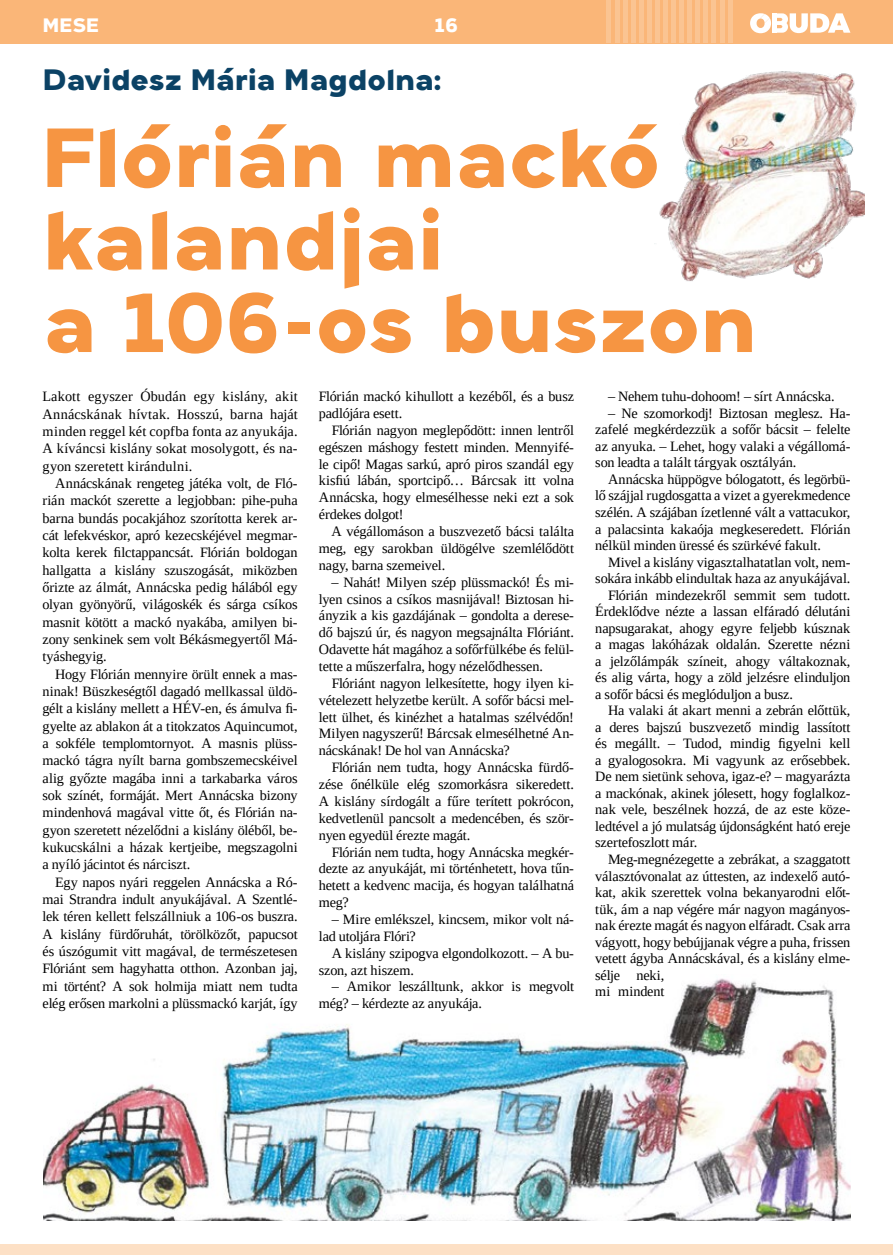
<style>
.page{position:relative;width:893px;height:1255px;background:#fff}
.page>*{position:absolute;margin:0;border:0;box-sizing:border-box;transform-origin:0 0}
.t1{font:800 83.55px/82.5px "Arkibal Display";letter-spacing:-.01em;color:#f69542}
.t2{font:800 29.55px "Arkibal Display";letter-spacing:-.01em;color:#0b4265}
.t3{font:800 19.5px "Arkibal Display";color:#fff}
.t4{font:14.25px/17.4px "Liberation Serif";letter-spacing:-.01em;color:#000;text-align:justify}
</style>
<div class="page">
<img style="left:654px;top:71px;width:210px;height:210px">
<img style="left:43px;top:978px;width:807px;height:242px">
<div style="left:0;top:0;width:893px;height:43px;background:#fab678"></div>
<svg style="left:750px;top:13px;width:100px;height:20px"></svg>
<div style="left:772px;top:13px;width:5px;height:20px;background:#fff"></div>
<hr style="left:688px;top:0;width:4px;height:43px;background:#fac492">
<div style="left:679px;top:0;width:5px;height:43px;background:#fac492"></div>
<div style="left:671px;top:0;width:5px;height:43px;background:#fac492"></div>
<div style="left:663px;top:0;width:5px;height:43px;background:#fac492"></div>
<hr style="left:655px;top:0;width:4px;height:43px;background:#fac492">
<hr style="left:647px;top:0;width:4px;height:43px;background:#fac492">
<hr style="left:639px;top:0;width:4px;height:43px;background:#fac492">
<hr style="left:631px;top:0;width:4px;height:43px;background:#fac492">
<hr style="left:623px;top:0;width:4px;height:43px;background:#fac492">
<hr style="left:615px;top:0;width:4px;height:43px;background:#fac492">
<hr style="left:607px;top:0;width:4px;height:43px;background:#fac492">
<hr style="left:696px;top:0;width:4px;height:43px;background:#fac492">
<hr style="left:704px;top:0;width:4px;height:43px;background:#fac492">
<hr style="left:712px;top:0;width:4px;height:43px;background:#fac492">
<hr style="left:720px;top:0;width:4px;height:43px;background:#fac492">
<hr style="left:728px;top:0;width:4px;height:43px;background:#fac492">
<div style="left:0;top:1244px;width:893px;height:10px;background:#fde0c5"></div>
<h3 class="t3" style="left:43px;top:10px;width:58px">MESE</h3>
<h3 class="t3" style="left:435px;top:10px;width:25px">16</h3>
<h2 class="t2" style="left:43px;top:58px;width:401px">Davidesz Mária Magdolna:</h2>
<h1 class="t1" style="left:43px;top:113px;width:717px">Flórián mackó kalandjai<br>a 106-os buszon</h1>
<p class="t4" style="left:43px;top:388px;width:257px">Lakott egyszer Óbudán egy kislány, akit Annácskának hívtak. Hosszú, barna haját minden reggel két copfba fonta az anyukája.<br>A kíváncsi kislány sokat mosolygott, és na&shy;gyon szeretett kirándulni.</p>
<p class="t4" style="left:43px;top:474px;width:257px;text-indent:13px">Annácskának rengeteg játéka volt, de Fló&shy;rián mackót szerette a legjobban: pihe-puha barna bundás pocakjához szorította kerek ar&shy;cát lefekvéskor, apró kezecskéjével megmar&shy;kolta kerek filctappancsát. Flórián boldogan hallgatta a kislány szuszogását, miközben őrizte az álmát, Annácska pedig hálából egy olyan gyönyörű, világoskék és sárga csíkos masnit kötött a mackó nyakába, amilyen bi&shy;zony senkinek sem volt Békásmegyertől Má&shy;tyáshegyig.</p>
<p class="t4" style="left:43px;top:665px;width:257px;text-indent:13px">Hogy Flórián mennyire örült ennek a mas&shy;ninak! Büszkeségtől dagadó mellkassal üldö&shy;gélt a kislány mellett a HÉV-en, és ámulva fi&shy;gyelte az ablakon át a titokzatos Aquincumot, a sokféle templomtornyot. A masnis plüss&shy;mackó tágra nyílt barna gombszemecskéivel alig győzte magába inni a tarkabarka város sok színét, formáját. Mert Annácska bizony mindenhová magával vitte őt, és Flórián na&shy;gyon szeretett nézelődni a kislány öléből, be&shy;kukucskálni a házak kertjeibe, megszagolni a nyíló jácintot és nárciszt.</p>
<p class="t4" style="left:43px;top:873px;width:257px;text-indent:13px">Egy napos nyári reggelen Annácska a Ró&shy;mai Strandra indult anyukájával. A Szentlé&shy;lek téren kellett felszállniuk a 106-os buszra.<br>A kislány fürdőruhát, törölközőt, papucsot és úszógumit vitt magával, de természetesen Flóriánt sem hagyhatta otthon. Azonban jaj, mi történt? A sok holmija miatt nem tudta elég erősen markolni a plüssmackó karját, így</p>
<p class="t4" style="left:319px;top:388px;width:257px;line-height:16.8px">Flórián mackó kihullott a kezéből, és a busz padlójára esett.</p>
<p class="t4" style="left:319px;top:421px;width:257px;line-height:16.8px;text-indent:13px">Flórián nagyon meglepődött: innen lentről egészen máshogy festett minden. Mennyifé&shy;le cipő! Magas sarkú, apró piros szandál egy kisfiú lábán, sportcipő… Bárcsak itt volna Annácska, hogy elmesélhesse neki ezt a sok érdekes dolgot!</p>
<p class="t4" style="left:319px;top:523px;width:257px;line-height:16.8px;text-indent:13px">A végállomáson a buszvezető bácsi találta meg, egy sarokban üldögélve szemlélődött nagy, barna szemeivel.</p>
<p class="t4" style="left:319px;top:573px;width:257px;line-height:16.8px;text-indent:13px">– Nahát! Milyen szép plüssmackó! És mi&shy;lyen csinos a csíkos masnijával! Biztosan hi&shy;ányzik a kis gazdájának – gondolta a derese&shy;dő bajszú úr, és nagyon megsajnálta Flóriánt.<br>Odavette hát magához a sofőrfülkébe és felül&shy;tette a műszerfalra, hogy nézelődhessen.</p>
<p class="t4" style="left:319px;top:674px;width:257px;line-height:16.8px;text-indent:13px">Flóriánt nagyon lelkesítette, hogy ilyen ki&shy;vételezett helyzetbe került. A sofőr bácsi mel&shy;lett ülhet, és kinézhet a hatalmas szélvédőn!<br>Milyen nagyszerű! Bárcsak elmesélhetné An&shy;nácskának! De hol van Annácska?</p>
<p class="t4" style="left:319px;top:759px;width:257px;line-height:16.8px;text-indent:13px">Flórián nem tudta, hogy Annácska fürdő&shy;zése őnélküle elég szomorkásra sikeredett.<br>A kislány sírdogált a fűre terített pokrócon, kedvetlenül pancsolt a medencében, és ször&shy;nyen egyedül érezte magát.</p>
<p class="t4" style="left:319px;top:843px;width:257px;line-height:16.8px;text-indent:13px">Flórián nem tudta, hogy Annácska megkér&shy;dezte az anyukáját, mi történhetett, hova tűn&shy;hetett a kedvenc macija, és hogyan találhatná meg?</p>
<p class="t4" style="left:319px;top:910px;width:257px;line-height:16.8px;text-indent:13px">– Mire emlékszel, kincsem, mikor volt ná&shy;lad utoljára Flóri?</p>
<p class="t4" style="left:319px;top:944px;width:257px;line-height:16.8px;text-indent:13px">A kislány szipogva elgondolkozott. – A bu&shy;szon, azt hiszem.</p>
<p class="t4" style="left:319px;top:978px;width:257px;line-height:16.8px;text-indent:13px">– Amikor leszálltunk, akkor is megvolt még? – kérdezte az anyukája.</p>
<p class="t4" style="left:608px;top:388px;width:228px">– Nehem tuhu-dohoom! – sírt Annácska.</p>
<p class="t4" style="left:595px;top:405px;width:257px;line-height:16.5px;text-indent:13px">– Ne szomorkodj! Biztosan meglesz. Ha&shy;zafelé megkérdezzük a sofőr bácsit – felelte az anyuka. – Lehet, hogy valaki a végállomá&shy;son leadta a talált tárgyak osztályán.</p>
<p class="t4" style="left:595px;top:471px;width:257px;line-height:16.5px;text-indent:13px">Annácska hüppögve bólogatott, és legörbü&shy;lő szájjal rugdosgatta a vizet a gyerekmedence szélén. A szájában ízetlenné vált a vattacukor, a palacsinta kakaója megkeseredett. Flórián nélkül minden üressé és szürkévé fakult.</p>
<p class="t4" style="left:608px;top:553px;width:244px">Mivel a kislány vigasztalhatatlan volt, nem-</p>
<p class="t4" style="left:595px;top:569px;width:257px">sokára inkább elindultak haza az anyukájával.</p>
<p class="t4" style="left:608px;top:586px;width:244px">Flórián mindezekről semmit sem tudott.</p>
<p class="t4" style="left:595px;top:602px;width:257px">Érdeklődve nézte a lassan elfáradó délutáni</p>
<p class="t4" style="left:595px;top:619px;width:257px">napsugarakat, ahogy egyre feljebb kúsznak</p>
<p class="t4" style="left:595px;top:635px;width:257px">a magas lakóházak oldalán. Szerette nézni</p>
<p class="t4" style="left:595px;top:652px;width:257px">a jelzőlámpák színeit, ahogy váltakoznak,</p>
<p class="t4" style="left:595px;top:668px;width:257px">és alig várta, hogy a zöld jelzésre elinduljon</p>
<p class="t4" style="left:595px;top:685px;width:199px">a sofőr bácsi és meglóduljon a busz.</p>
<p class="t4" style="left:608px;top:701px;width:244px">Ha valaki át akart menni a zebrán előttük,</p>
<p class="t4" style="left:595px;top:718px;width:257px">a deres bajszú buszvezető mindig lassított</p>
<p class="t4" style="left:595px;top:734px;width:257px">és megállt. – Tudod, mindig figyelni kell</p>
<p class="t4" style="left:595px;top:751px;width:257px">a gyalogosokra. Mi vagyunk az erősebbek.</p>
<p class="t4" style="left:595px;top:767px;width:257px">De nem sietünk sehova, igaz-e? – magyarázta</p>
<p class="t4" style="left:595px;top:784px;width:257px">a mackónak, akinek jólesett, hogy foglalkoz-</p>
<p class="t4" style="left:595px;top:800px;width:257px">nak vele, beszélnek hozzá, de az este köze-</p>
<p class="t4" style="left:595px;top:817px;width:257px">ledtével a jó mulatság újdonságként ható ereje</p>
<p class="t4" style="left:595px;top:834px;width:104px">szertefoszlott már.</p>
<p class="t4" style="left:608px;top:850px;width:244px">Meg-megnézegette a zebrákat, a szaggatott</p>
<p class="t4" style="left:595px;top:867px;width:257px">választóvonalat az úttesten, az indexelő autó-</p>
<p class="t4" style="left:595px;top:883px;width:257px">kat, akik szerettek volna bekanyarodni előt-</p>
<p class="t4" style="left:595px;top:900px;width:257px">tük, ám a nap végére már nagyon magányos-</p>
<p class="t4" style="left:595px;top:916px;width:257px">nak érezte magát és nagyon elfáradt. Csak arra</p>
<p class="t4" style="left:595px;top:933px;width:257px">vágyott, hogy bebújjanak végre a puha, frissen</p>
<p class="t4" style="left:595px;top:949px;width:257px">vetett ágyba Annácskával, és a kislány elme-</p>
<p class="t4" style="left:595px;top:966px;width:71px">sélje neki,</p>
<p class="t4" style="left:595px;top:982px;width:71px">mi mindent</p>
</div>
